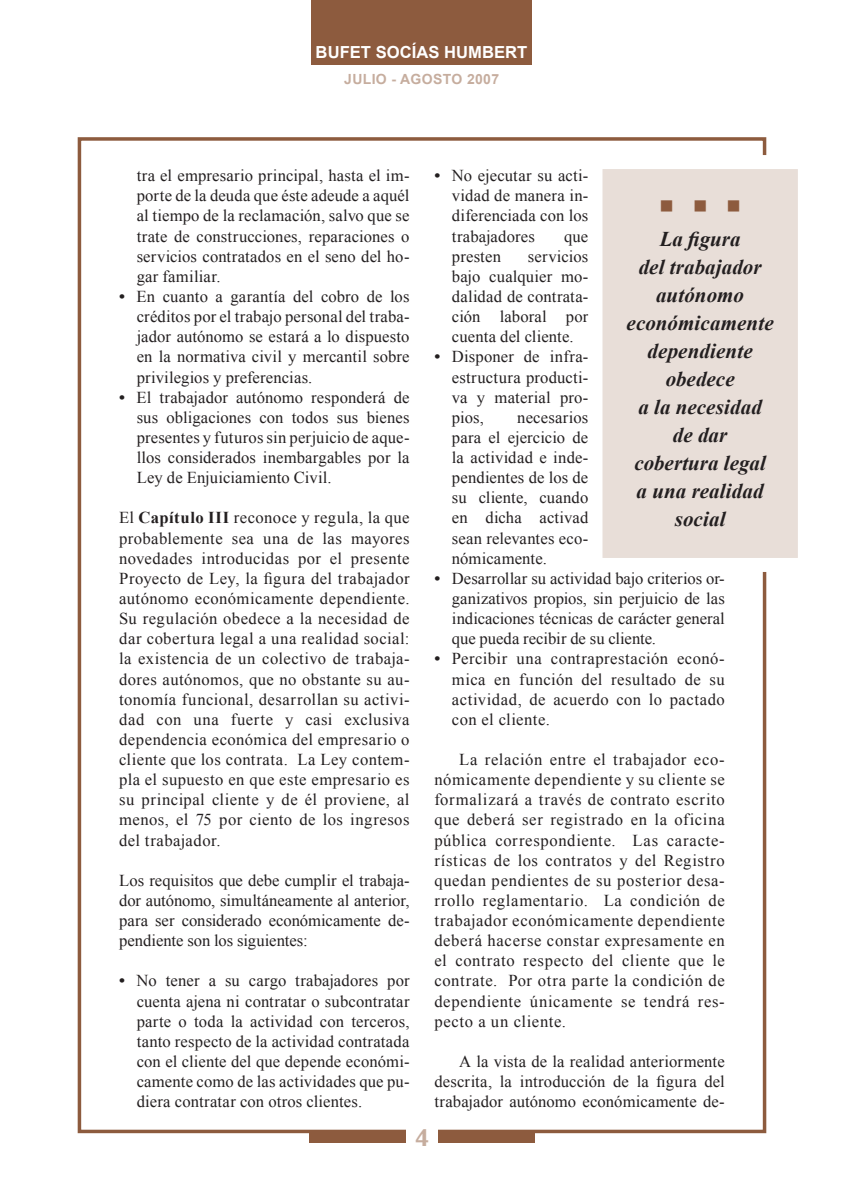
<style>
.page{position:relative;width:844px;height:1191px;background:#fff}
.page>*{position:absolute;margin:0;border:0;box-sizing:border-box;transform-origin:0 0}
.t1{font:700 26.25px "Novarese";color:#c6ad9e}
.t2{font:italic 700 21px/28px "Times New Roman";letter-spacing:.005em;color:#231f20;text-align:center}
.t3{font:19.25px "Wingdings";color:#8d5b3e}
.t4{font:16.62px/20.1px "Times New Roman";letter-spacing:.01em;color:#231f20;text-align:justify}
.t5{font:700 16.62px "Arial";color:#fff}
.t6{font:700 14px "Arial";letter-spacing:.025em;color:#c6ad9e}
.s1{font-weight:700}
</style>
<div class="page">
<div style="left:311px;top:0;width:220px;height:65px;background:#8d5b3e"></div>
<div style="left:78px;top:137px;width:688px;height:996px;border:4px solid #8d5b3e"></div>
<div style="left:309px;top:1129px;width:225px;height:13px;background:#8d5b3e"></div>
<div style="left:406px;top:1126px;width:31px;height:34px;background:#fff"></div>
<div style="left:595px;top:162px;width:209px;height:403px;background:#e8ded8"></div>
<div style="left:588px;top:155px;width:223px;height:417px;border:14px solid #fff"></div>
<p class="t5" style="left:315px;top:41px;width:213px">BUFET SOCÍAS HUMBERT</p>
<p class="t6" style="left:344px;top:70px;width:156px">JULIO - AGOSTO 2007</p>
<p class="t4" style="left:137px;top:165px;width:274px">tra el empresario principal, hasta el im&shy;porte de la deuda que éste adeude a aquél al tiempo de la reclamación, salvo que se trate de construcciones, reparaciones o servicios contratados en el seno del ho&shy;gar familiar.</p>
<p class="t4" style="left:137px;top:286px;width:274px;text-indent:-17px"><span class="s1">•</span> En cuanto a garantía del cobro de los créditos por el trabajo personal del traba&shy;jador autónomo se estará a lo dispuesto en la normativa civil y mercantil sobre privilegios y preferencias.</p>
<p class="t4" style="left:137px;top:387px;width:274px;text-indent:-17px"><span class="s1">•</span> El trabajador autónomo responderá de sus obligaciones con todos sus bienes presentes y futuros sin perjuicio de aque&shy;llos considerados inembargables por la Ley de Enjuiciamiento Civil.</p>
<p class="t4" style="left:119px;top:507px;width:292px">El <span class="s1">Capítulo III</span> reconoce y regula, la que probablemente sea una de las mayores novedades introducidas por el presente Proyecto de Ley, la figura del trabajador autónomo económicamente dependiente.<br>Su regulación obedece a la necesidad de dar cobertura legal a una realidad social: la existencia de un colectivo de trabaja&shy;dores autónomos, que no obstante su au&shy;tonomía funcional, desarrollan su activi&shy;dad con una fuerte y casi exclusiva dependencia económica del empresario o cliente que los contrata. La Ley contem&shy;pla el supuesto en que este empresario es su principal cliente y de él proviene, al menos, el 75 por ciento de los ingresos del trabajador.</p>
<p class="t4" style="left:119px;top:870px;width:292px">Los requisitos que debe cumplir el trabaja&shy;dor autónomo, simultáneamente al anterior, para ser considerado económicamente de&shy;pendiente son los siguientes:</p>
<p class="t4" style="left:137px;top:970px;width:274px;text-indent:-17px"><span class="s1">•</span> No tener a su cargo trabajadores por cuenta ajena ni contratar o subcontratar parte o toda la actividad con terceros, tanto respecto de la actividad contratada con el cliente del que depende económi&shy;camente como de las actividades que pu&shy;diera contratar con otros clientes.</p>
<p class="t4" style="left:452px;top:165px;width:138px;text-indent:-18px"><span class="s1">•</span> No ejecutar su acti&shy;vidad de manera in&shy;diferenciada con los trabajadores</p>
<p class="t3" style="left:659px;top:196px;width:83px">■ ■ ■</p>
<p class="t2" style="left:626px;top:225px;width:148px">La figura<br>del trabajador autónomo económicamente dependiente obedece<br>a la necesidad de dar<br>cobertura legal a una realidad social</p>
<p class="t4" style="left:564px;top:226px;width:26px">que</p>
<p class="t4" style="left:452px;top:246px;width:138px;text-indent:76px">servicios bajo cualquier mo&shy;dalidad de contrata&shy;ción laboral por cuenta del cliente.</p>
<p class="t4" style="left:452px;top:346px;width:138px;text-indent:-18px"><span class="s1">•</span> Disponer de infra&shy;estructura producti&shy;va y material pro&shy;pios,</p>
<p class="t4" style="left:452px;top:246px;width:51px">presten</p>
<p class="t4" style="left:452px;top:407px;width:138px;text-indent:65px">necesarios para el ejercicio de la actividad e inde&shy;pendientes de los de su cliente, cuando en dicha activad sean relevantes eco&shy;nómicamente.</p>
<p class="t4" style="left:452px;top:568px;width:274px;text-indent:-18px"><span class="s1">•</span> Desarrollar su actividad bajo criterios or&shy;ganizativos propios, sin perjuicio de las indicaciones técnicas de carácter general que pueda recibir de su cliente.</p>
<p class="t4" style="left:452px;top:648px;width:274px;text-indent:-18px"><span class="s1">•</span> Percibir una contraprestación econó&shy;mica en función del resultado de su actividad, de acuerdo con lo pactado con el cliente.</p>
<p class="t4" style="left:434px;top:749px;width:292px;text-indent:25px">La relación entre el trabajador eco&shy;nómicamente dependiente y su cliente se formalizará a través de contrato escrito que deberá ser registrado en la oficina pública correspondiente. Las caracte&shy;rísticas de los contratos y del Registro quedan pendientes de su posterior desa&shy;rrollo reglamentario. La condición de trabajador económicamente dependiente deberá hacerse constar expresamente en el contrato respecto del cliente que le contrate. Por otra parte la condición de dependiente únicamente se tendrá res&shy;pecto a un cliente.</p>
<p class="t4" style="left:434px;top:1051px;width:292px;text-indent:25px">A la vista de la realidad anteriormente descrita, la introducción de la figura del trabajador autónomo económicamente de-</p>
<h1 class="t1" style="left:414px;top:1123px;width:16px">4</h1>
</div>
